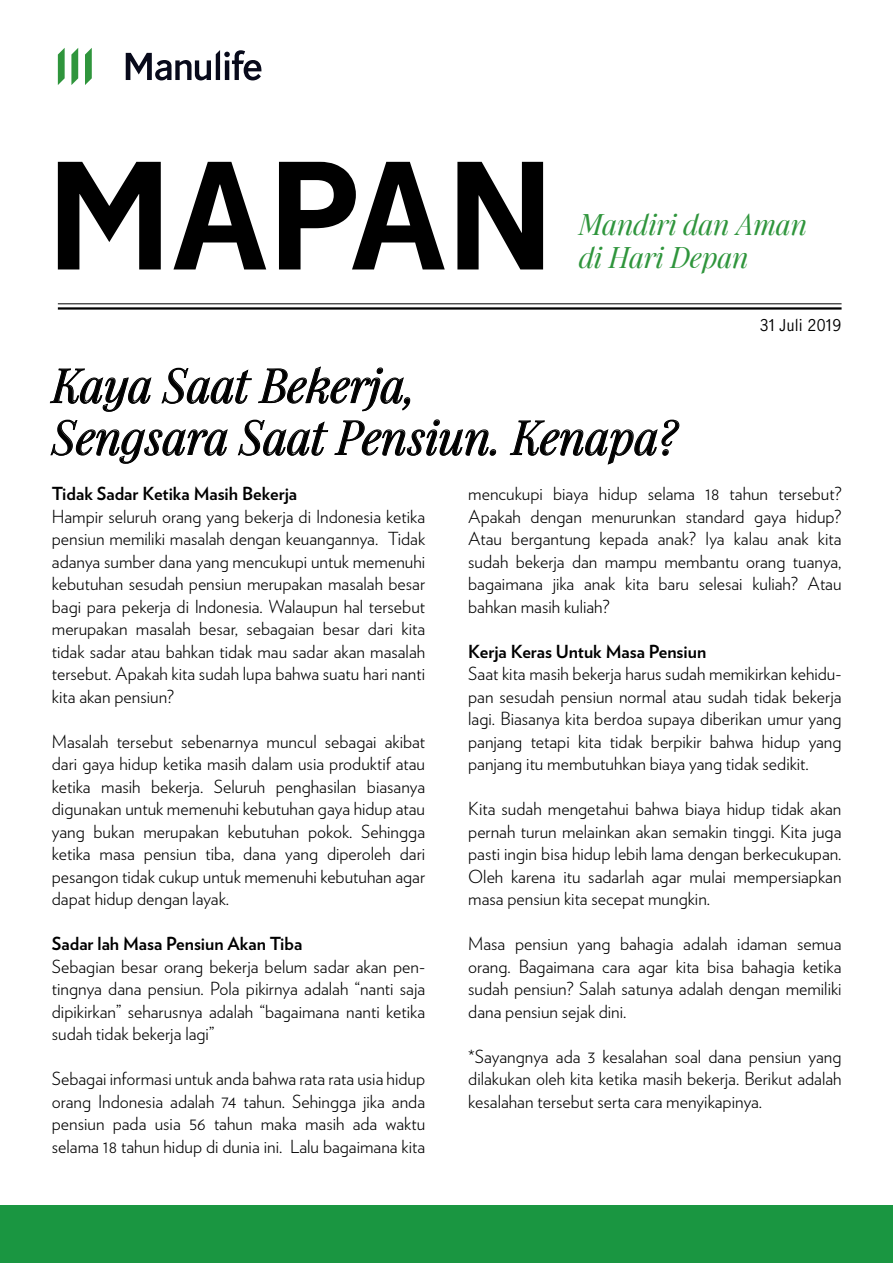
<style>
.page{position:relative;width:893px;height:1263px;background:#fff}
.page>*{position:absolute;margin:0;border:0;box-sizing:border-box;transform-origin:0 0}
.t1{font:700 138.3px "Manulife JH Sans";color:#000}
.t2{font:italic 43.2px/51.9px "Manulife JH Serif";color:#000}
.t3{font:italic 26.85px "Manulife JH Serif";color:#2f953c}
.t4{font:300 18px/22.5px "Verlag";color:#000;text-align:justify}
.t5{font:700 18px "Verlag";color:#000}
.t6{font:15.3px "Manulife JH Sans";color:#000}
</style>
<div class="page">
<div style="left:0;top:1205px;width:893px;height:58px;background:#1a9641"></div>
<svg style="left:126px;top:50px;width:136px;height:30px"></svg>
<svg style="left:85px;top:48px;width:7px;height:37px"></svg>
<svg style="left:71px;top:48px;width:7px;height:37px"></svg>
<svg style="left:58px;top:48px;width:7px;height:37px"></svg>
<hr style="left:58px;top:303px;width:783px;height:1px;background:#000">
<hr style="left:58px;top:307px;width:783px;height:3px;background:#000">
<svg style="left:50px;top:367px;width:446px;height:96px"></svg>
<svg style="left:510px;top:420px;width:169px;height:45px"></svg>
<h1 class="t1" style="left:44px;top:116px;width:514px">MAPAN</h1>
<h3 class="t3" style="left:579px;top:204px;width:230px">Mandiri dan Aman</h3>
<h3 class="t3" style="left:579px;top:236px;width:171px">di Hari Depan</h3>
<p class="t6" style="left:760px;top:314px;width:83px">31 Juli 2019</p>
<h2 class="t2" style="left:52px;top:358px;width:627px">Kaya Saat Bekerja,<br>Sengsara Saat Pensiun. Kenapa?</h2>
<p class="t4" style="left:468px;top:482px;width:375px">mencukupi biaya hidup selama 18 tahun tersebut?<br>Apakah dengan menurunkan standard gaya hidup?<br>Atau bergantung kepada anak? Iya kalau anak kita sudah bekerja dan mampu membantu orang tuanya, bagaimana jika anak kita baru selesai kuliah? Atau bahkan masih kuliah?</p>
<p class="t5" style="left:468px;top:637px;width:239px">Kerja Keras Untuk Masa Pensiun</p>
<p class="t4" style="left:468px;top:662px;width:375px">Saat kita masih bekerja harus sudah memikirkan kehidu&shy;pan sesudah pensiun normal atau sudah tidak bekerja lagi. Biasanya kita berdoa supaya diberikan umur yang panjang tetapi kita tidak berpikir bahwa hidup yang panjang itu membutuhkan biaya yang tidak sedikit.</p>
<p class="t4" style="left:468px;top:797px;width:375px">Kita sudah mengetahui bahwa biaya hidup tidak akan pernah turun melainkan akan semakin tinggi. Kita juga pasti ingin bisa hidup lebih lama dengan berkecukupan.<br>Oleh karena itu sadarlah agar mulai mempersiapkan masa pensiun kita secepat mungkin.</p>
<p class="t4" style="left:468px;top:932px;width:375px">Masa pensiun yang bahagia adalah idaman semua orang. Bagaimana cara agar kita bisa bahagia ketika sudah pensiun? Salah satunya adalah dengan memiliki dana pensiun sejak dini.</p>
<p class="t4" style="left:468px;top:1044px;width:375px">*Sayangnya ada 3 kesalahan soal dana pensiun yang dilakukan oleh kita ketika masih bekerja. Berikut adalah kesalahan tersebut serta cara menyikapinya.</p>
<p class="t5" style="left:52px;top:480px;width:247px">Tidak Sadar Ketika Masih Bekerja</p>
<p class="t4" style="left:52px;top:504px;width:375px">Hampir seluruh orang yang bekerja di Indonesia ketika pensiun memiliki masalah dengan keuangannya. Tidak adanya sumber dana yang mencukupi untuk memenuhi kebutuhan sesudah pensiun merupakan masalah besar bagi para pekerja di Indonesia. Walaupun hal tersebut merupakan masalah besar, sebagaian besar dari kita tidak sadar atau bahkan tidak mau sadar akan masalah tersebut. Apakah kita sudah lupa bahwa suatu hari nanti kita akan pensiun?</p>
<p class="t4" style="left:52px;top:729px;width:375px">Masalah tersebut sebenarnya muncul sebagai akibat dari gaya hidup ketika masih dalam usia produktif atau ketika masih bekerja. Seluruh penghasilan biasanya digunakan untuk memenuhi kebutuhan gaya hidup atau yang bukan merupakan kebutuhan pokok. Sehingga ketika masa pensiun tiba, dana yang diperoleh dari pesangon tidak cukup untuk memenuhi kebutuhan agar dapat hidup dengan layak.</p>
<p class="t5" style="left:52px;top:930px;width:252px">Sadar lah Masa Pensiun Akan Tiba</p>
<p class="t4" style="left:52px;top:954px;width:375px">Sebagian besar orang bekerja belum sadar akan pen&shy;tingnya dana pensiun. Pola pikirnya adalah “nanti saja dipikirkan” seharusnya adalah “bagaimana nanti ketika sudah tidak bekerja lagi”</p>
<p class="t4" style="left:52px;top:1067px;width:375px">Sebagai informasi untuk anda bahwa rata rata usia hidup orang Indonesia adalah 74 tahun. Sehingga jika anda pensiun pada usia 56 tahun maka masih ada waktu selama 18 tahun hidup di dunia ini. Lalu bagaimana kita</p>
</div>
